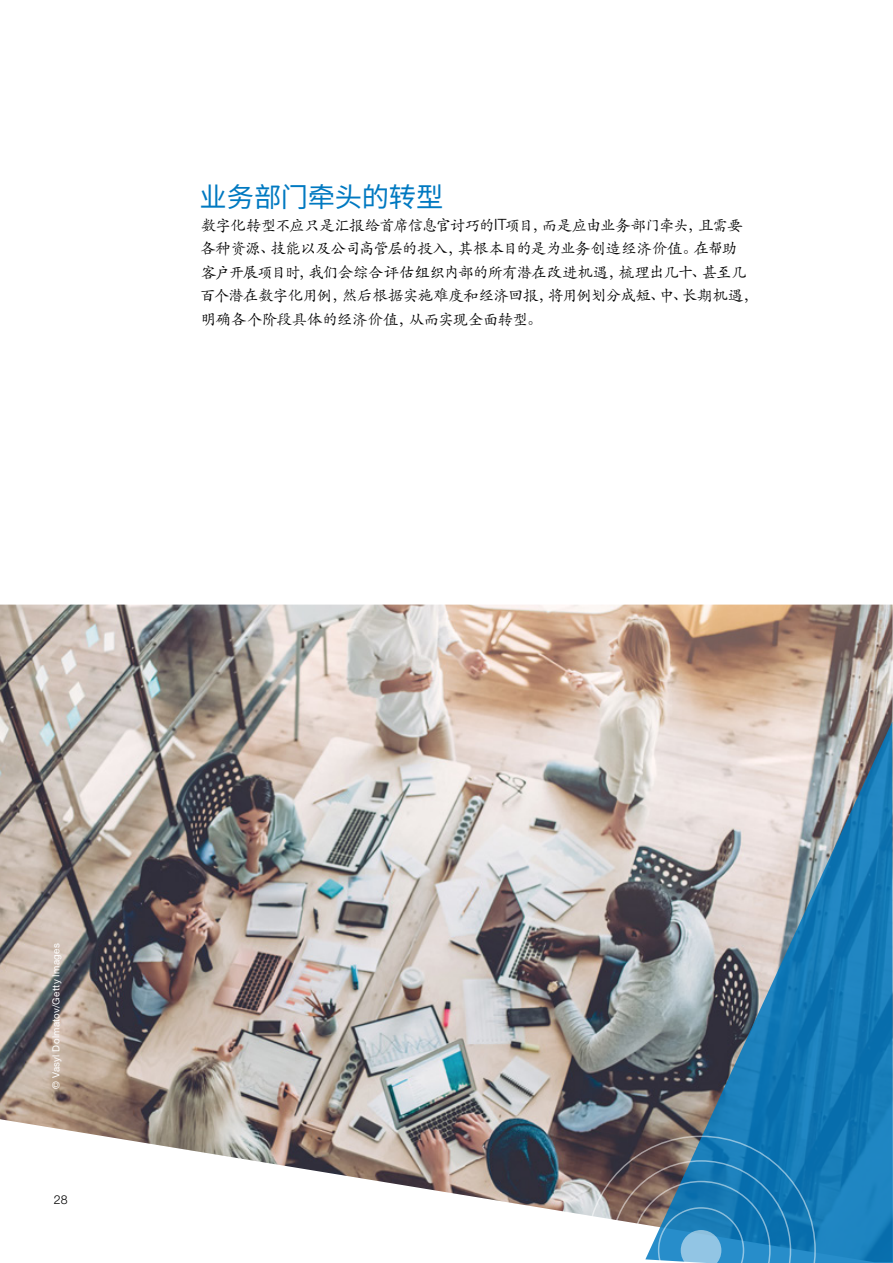
<style>
.page{position:relative;width:893px;height:1263px;background:#fff}
.page>*{position:absolute;margin:0;border:0;box-sizing:border-box;transform-origin:0 0}
.t1{font:27.3px "Noto Sans CJ Ksc";letter-spacing:-.01em;color:#0079c1}
.t2{font:15.6px/23.4px "ST Kaiti SC";letter-spacing:-.055em;color:#000}
.t3{font:300 12.3px "Helvetica Neue LT Std";color:#000}
.t4{font:9.75px "Helvetica Neue LT Std";letter-spacing:.03em;color:#fff}
.s1{font-family:"Helvetica Neue LT Std";font-weight:300}
</style>
<div class="page">
<img style="left:0;top:605px;width:893px;height:610px">
<svg style="left:645px;top:722px;width:248px;height:541px;background:#6c96b0"></svg>
<svg style="left:586px;top:1135px;width:230px;height:128px;background:#4e84a6"></svg>
<img style="left:0;top:1188px;width:360px;height:27px">
<h1 class="t1" style="left:200px;top:181px;width:245px">业务部门牵头的转型</h1>
<p class="t2" style="left:200px;top:213px;width:560px">数字化转型不应只是汇报给首席信息官讨巧的<span class="s1">IT</span>项目，而是应由业务部门牵头，且需要各种资源、技能以及公司高管层的投入，其根本目的是为业务创造经济价值。在帮助<br>客户开展项目时，我们会综合评估组织内部的所有潜在改进机遇，梳理出几十、甚至几百个潜在数字化用例，然后根据实施难度和经济回报，将用例划分成短、中、长期机遇，明确各个阶段具体的经济价值，从而实现全面转型。</p>
<p class="t4" style="left:50px;top:1089px;width:147px;rotate:-90deg">© Vasyl Dolmatov/Getty Images</p>
<p class="t3" style="left:54px;top:1192px;width:15px">28</p>
</div>
